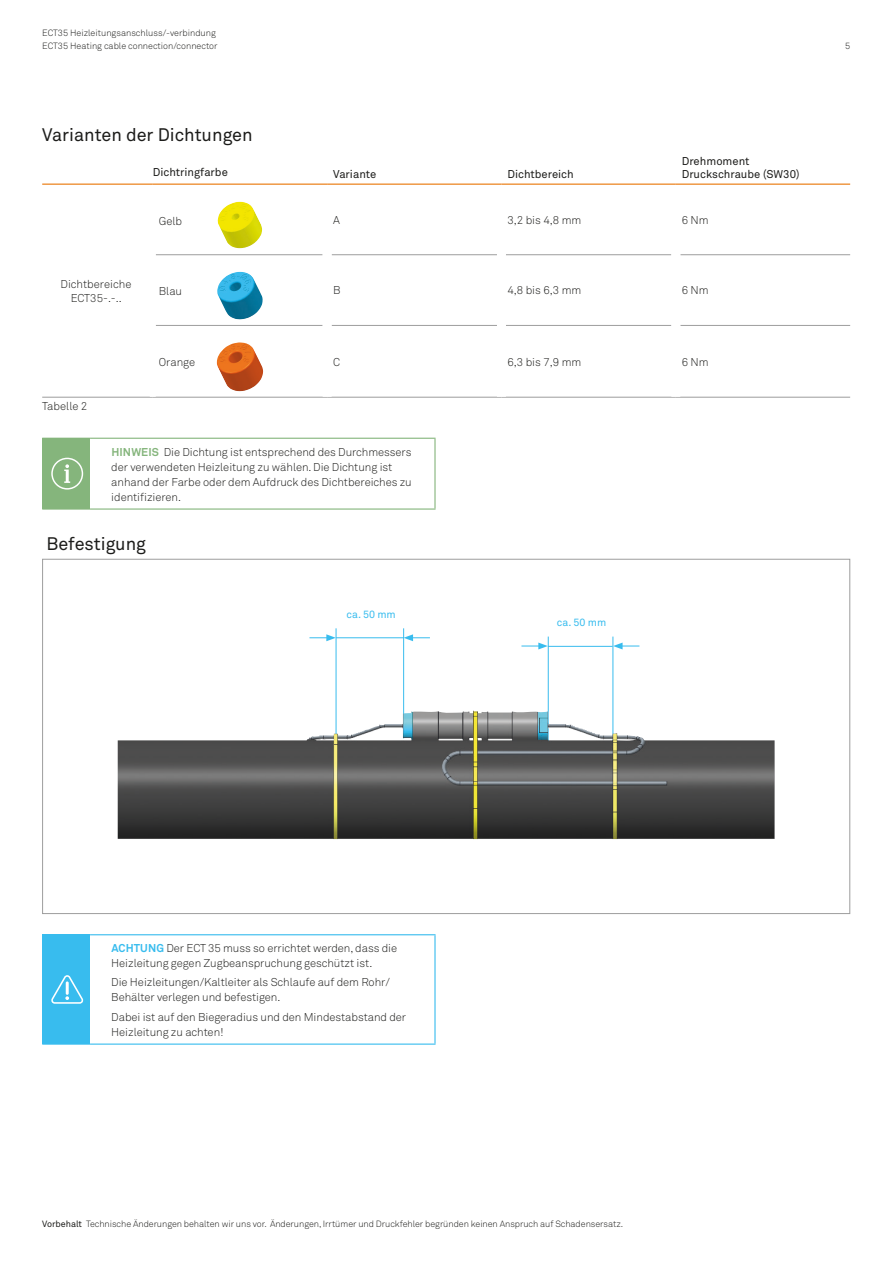
<style>
.page{position:relative;width:893px;height:1263px;background:#fff}
.page>*{position:absolute;margin:0;border:0;box-sizing:border-box;transform-origin:0 0}
.t1{font:18px "Akkurat Pro";color:#1d1d1b}
.t2{font:300 11.25px/15px "Akkurat Pro";letter-spacing:-.005em;color:#1d1d1b}
.t3{font:11.25px/13.5px "Akkurat Pro";color:#1d1d1b}
.t4{font:10.5px "Akkurat Pro";color:#38bcee}
.t5{font:300 9px "Akkurat Pro";letter-spacing:-.005em;color:#1d1d1b}
.s1{font-weight:700;color:#85b57c}
.s2{font-weight:700;color:#38bcee}
.s3{font-weight:400}
</style>
<div class="page">
<hr style="left:42px;top:397px;width:111px;height:1px;background:#9d9d9d">
<hr style="left:156px;top:254px;width:167px;height:1px;background:#9d9d9d">
<hr style="left:332px;top:254px;width:165px;height:1px;background:#9d9d9d">
<hr style="left:506px;top:254px;width:165px;height:1px;background:#9d9d9d">
<hr style="left:680px;top:254px;width:170px;height:1px;background:#9d9d9d">
<hr style="left:156px;top:325px;width:167px;height:1px;background:#9d9d9d">
<hr style="left:332px;top:325px;width:165px;height:1px;background:#9d9d9d">
<hr style="left:506px;top:325px;width:165px;height:1px;background:#9d9d9d">
<hr style="left:680px;top:325px;width:170px;height:1px;background:#9d9d9d">
<hr style="left:153px;top:397px;width:174px;height:1px;background:#9d9d9d">
<hr style="left:327px;top:397px;width:174px;height:1px;background:#9d9d9d">
<hr style="left:501px;top:397px;width:175px;height:1px;background:#9d9d9d">
<hr style="left:676px;top:397px;width:174px;height:1px;background:#9d9d9d">
<hr style="left:42px;top:184px;width:111px;height:1px;background:#e97506">
<hr style="left:153px;top:184px;width:174px;height:1px;background:#e97506">
<hr style="left:327px;top:184px;width:174px;height:1px;background:#e97506">
<hr style="left:501px;top:184px;width:175px;height:1px;background:#e97506">
<hr style="left:676px;top:184px;width:174px;height:1px;background:#e97506">
<img style="left:218px;top:202px;width:44px;height:46px">
<img style="left:217px;top:272px;width:46px;height:47px">
<img style="left:217px;top:342px;width:46px;height:49px">
<hr style="left:336px;top:628px;width:1px;height:107px;background:#38bcee">
<hr style="left:403px;top:628px;width:1px;height:111px;background:#38bcee">
<hr style="left:548px;top:636px;width:1px;height:111px;background:#38bcee">
<hr style="left:612px;top:636px;width:1px;height:111px;background:#38bcee">
<hr style="left:336px;top:637px;width:68px;height:1px;background:#38bcee">
<svg style="left:309px;top:634px;width:27px;height:7px"></svg>
<svg style="left:521px;top:642px;width:27px;height:7px"></svg>
<svg style="left:404px;top:634px;width:26px;height:7px"></svg>
<svg style="left:613px;top:642px;width:26px;height:7px"></svg>
<hr style="left:548px;top:646px;width:65px;height:1px;background:#38bcee">
<img style="left:118px;top:711px;width:657px;height:128px">
<div style="left:43px;top:935px;width:47px;height:109px;background:#38bcee"></div>
<hr style="left:42px;top:934px;width:48px;height:1px;background:#38bcee">
<hr style="left:42px;top:935px;width:1px;height:108px;background:#38bcee">
<hr style="left:90px;top:934px;width:346px;height:1px;background:#38bcee">
<hr style="left:434px;top:935px;width:2px;height:108px;background:#38bcee">
<hr style="left:42px;top:1043px;width:48px;height:2px;background:#38bcee">
<hr style="left:90px;top:1043px;width:346px;height:2px;background:#38bcee">
<svg style="left:51px;top:975px;width:32px;height:29px"></svg>
<hr style="left:66px;top:981px;width:3px;height:14px;background:#fff">
<div style="left:43px;top:438px;width:47px;height:71px;background:#85b57c"></div>
<hr style="left:42px;top:438px;width:48px;height:1px;background:#85b57c">
<hr style="left:42px;top:439px;width:1px;height:69px;background:#85b57c">
<hr style="left:90px;top:438px;width:346px;height:1px;background:#85b57c">
<hr style="left:434px;top:439px;width:2px;height:69px;background:#85b57c">
<hr style="left:42px;top:508px;width:48px;height:2px;background:#85b57c">
<hr style="left:90px;top:508px;width:346px;height:2px;background:#85b57c">
<svg style="left:51px;top:458px;width:32px;height:32px"></svg>
<p class="t5" style="left:42px;top:28px;width:175px">ECT35 Heizleitungsanschluss/-verbindung</p>
<p class="t5" style="left:42px;top:41px;width:177px">ECT35 Heating cable connection/connector</p>
<p class="t5" style="left:845px;top:41px;width:7px">5</p>
<h1 class="t1" style="left:42px;top:125px;width:212px">Varianten der Dichtungen</h1>
<p class="t3" style="left:153px;top:165px;width:77px">Dichtringfarbe</p>
<p class="t3" style="left:333px;top:167px;width:45px">Variante</p>
<p class="t3" style="left:507px;top:167px;width:68px">Dichtbereich</p>
<p class="t3" style="left:682px;top:154px;width:119px">Drehmoment<br>Druckschraube (SW30)</p>
<p class="t2" style="left:61px;top:278px;width:72px;line-height:13.5px;text-align:center">Dichtbereiche<br>ECT35-.-..</p>
<p class="t2" style="left:42px;top:399px;width:47px">Tabelle 2</p>
<p class="t2" style="left:159px;top:214px;width:25px">Gelb</p>
<p class="t2" style="left:333px;top:212px;width:8px">A</p>
<p class="t2" style="left:507px;top:212px;width:75px">3,2 bis 4,8 mm</p>
<p class="t2" style="left:682px;top:212px;width:28px">6 Nm</p>
<p class="t2" style="left:159px;top:284px;width:25px">Blau</p>
<p class="t2" style="left:333px;top:283px;width:9px">B</p>
<p class="t2" style="left:507px;top:283px;width:75px">4,8 bis 6,3 mm</p>
<p class="t2" style="left:682px;top:283px;width:28px">6 Nm</p>
<p class="t2" style="left:159px;top:354px;width:38px">Orange</p>
<p class="t2" style="left:333px;top:354px;width:9px">C</p>
<p class="t2" style="left:507px;top:354px;width:75px">6,3 bis 7,9 mm</p>
<p class="t2" style="left:682px;top:354px;width:28px">6 Nm</p>
<p class="t2" style="left:111px;top:444px;width:302px"><span class="s1">HINWEIS</span> Die Dichtung ist entsprechend des Durchmessers der verwendeten Heizleitung zu wählen. Die Dichtung ist anhand der Farbe oder dem Aufdruck des Dichtbereiches zu identifizieren.</p>
<h1 class="t1" style="left:46px;top:533px;width:101px">Befestigung</h1>
<p class="t4" style="left:346px;top:608px;width:51px">ca. 50 mm</p>
<p class="t2" style="left:111px;top:941px;width:287px"><span class="s2">ACHTUNG</span> Der ECT 35 muss so errichtet werden, dass die<br>Heizleitung gegen Zugbeanspruchung geschützt ist.</p>
<p class="t2" style="left:111px;top:975px;width:280px">Die Heizleitungen/Kaltleiter als Schlaufe auf dem Rohr/<br>Behälter verlegen und befestigen.</p>
<p class="t2" style="left:111px;top:1009px;width:296px">Dabei ist auf den Biegeradius und den Mindestabstand der<br>Heizleitung zu achten!</p>
<p class="t4" style="left:557px;top:616px;width:51px">ca. 50 mm</p>
<p class="t5" style="left:42px;top:1219px;width:582px"><span class="s3">Vorbehalt</span> Technische Änderungen behalten wir uns vor. Änderungen, Irrtümer und Druckfehler begründen keinen Anspruch auf Schadensersatz.</p>
</div>
